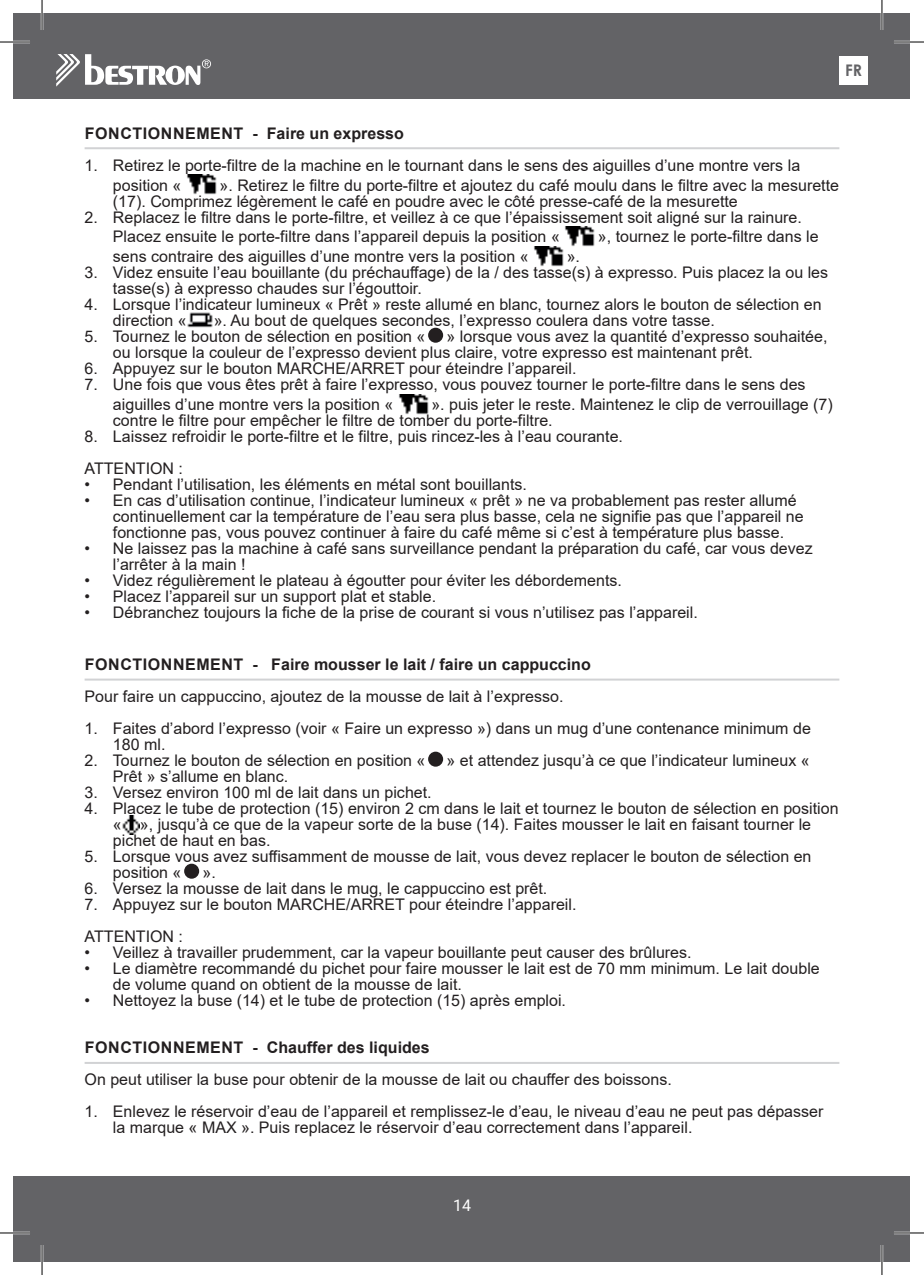
<style>
.page{position:relative;width:924px;height:1275px;background:#fff}
.page>*{position:absolute;margin:0;border:0;box-sizing:border-box;transform-origin:0 0}
.t1{font:16px/16px "Arial";color:#231f20}
.t2{font:700 16px "Arial";color:#231f20}
.t3{font:700 16px "Arial";letter-spacing:.035em;color:#231f20}
.t4{font:16px "Roboto";color:#fff}
.t5{font:700 16px "Century Gothic";color:#636366}
</style>
<div class="page">
<div style="left:14px;top:14px;width:895px;height:85px;background:#636366"></div>
<div style="left:14px;top:1176px;width:895px;height:85px;background:#636366"></div>
<svg style="left:56px;top:54px;width:155px;height:33px"></svg>
<div style="left:839px;top:56px;width:28px;height:29px;background:#fff"></div>
<hr style="left:85px;top:147px;width:754px;height:2px;background:#d1d2d4">
<hr style="left:85px;top:678px;width:754px;height:2px;background:#d1d2d4">
<hr style="left:85px;top:1062px;width:754px;height:2px;background:#d1d2d4">
<img style="left:187px;top:175px;width:30px;height:20px">
<img style="left:565px;top:227px;width:30px;height:20px">
<img style="left:534px;top:246px;width:32px;height:21px">
<img style="left:187px;top:312px;width:26px;height:16px">
<div style="left:428px;top:328px;width:15px;height:15px;background:#231f20;border-radius:50%"></div>
<img style="left:399px;top:394px;width:30px;height:21px">
<div style="left:428px;top:751px;width:15px;height:15px;background:#231f20;border-radius:50%"></div>
<img style="left:122px;top:815px;width:18px;height:19px">
<div style="left:184px;top:863px;width:15px;height:15px;background:#231f20;border-radius:50%"></div>
<hr style="left:0;top:41px;width:30px;height:2px;background:#fff">
<hr style="left:893px;top:41px;width:30px;height:2px;background:#fff">
<hr style="left:0;top:1231px;width:30px;height:3px;background:#fff">
<hr style="left:893px;top:1231px;width:30px;height:3px;background:#fff">
<hr style="left:41px;top:0;width:2px;height:30px;background:#fff">
<hr style="left:41px;top:1245px;width:2px;height:30px;background:#fff">
<hr style="left:880px;top:0;width:2px;height:30px;background:#fff">
<hr style="left:880px;top:1245px;width:2px;height:30px;background:#fff">
<hr style="left:0;top:42px;width:30px;height:1px;background:#000">
<hr style="left:893px;top:42px;width:30px;height:1px;background:#000">
<hr style="left:0;top:1232px;width:30px;height:1px;background:#000">
<hr style="left:893px;top:1232px;width:30px;height:1px;background:#000">
<hr style="left:42px;top:0;width:1px;height:30px;background:#000">
<hr style="left:42px;top:1245px;width:1px;height:30px;background:#000">
<hr style="left:881px;top:0;width:1px;height:30px;background:#000">
<hr style="left:881px;top:1245px;width:1px;height:30px;background:#000">
<p class="t5" style="left:844px;top:65px;width:18px">FR</p>
<p class="t3" style="left:85px;top:127px;width:320px">FONCTIONNEMENT - Faire un expresso</p>
<p class="t1" style="left:113px;top:157px;width:688px;line-height:19.8px;text-indent:-28px">1. Retirez le porte-filtre de la machine en le tournant dans le sens des aiguilles d’une montre vers la position «</p>
<p class="t1" style="left:113px;top:178px;width:727px;text-indent:106px">». Retirez le filtre du porte-filtre et ajoutez du café moulu dans le filtre avec la mesurette (17). Comprimez légèrement le café en poudre avec le côté presse-café de la mesurette</p>
<p class="t1" style="left:113px;top:208px;width:690px;line-height:19.8px;text-indent:-28px">2. Replacez le filtre dans le porte-filtre, et veillez à ce que l’épaississement soit aligné sur la rainure.<br>Placez ensuite le porte-filtre dans l’appareil depuis la position «</p>
<p class="t1" style="left:597px;top:230px;width:222px">», tournez le porte-filtre dans le</p>
<p class="t1" style="left:113px;top:250px;width:417px">sens contraire des aiguilles d’une montre vers la position «</p>
<p class="t1" style="left:566px;top:250px;width:15px">».</p>
<p class="t1" style="left:113px;top:266px;width:716px;text-indent:-28px">3. Videz ensuite l’eau bouillante (du préchauffage) de la / des tasse(s) à expresso. Puis placez la ou les tasse(s) à expresso chaudes sur l’égouttoir.</p>
<p class="t1" style="left:113px;top:298px;width:709px;text-indent:-28px">4. Lorsque l’indicateur lumineux « Prêt » reste allumé en blanc, tournez alors le bouton de sélection en direction «</p>
<p class="t1" style="left:213px;top:314px;width:502px">». Au bout de quelques secondes, l’expresso coulera dans votre tasse.</p>
<p class="t1" style="left:85px;top:330px;width:342px">5. Tournez le bouton de sélection en position «</p>
<p class="t1" style="left:113px;top:330px;width:715px;text-indent:333px">» lorsque vous avez la quantité d’expresso souhaitée, ou lorsque la couleur de l’expresso devient plus claire, votre expresso est maintenant prêt.</p>
<p class="t1" style="left:85px;top:362px;width:493px">6. Appuyez sur le bouton MARCHE/ARRET pour éteindre l’appareil.</p>
<p class="t1" style="left:113px;top:376px;width:693px;line-height:19.8px;text-indent:-28px">7. Une fois que vous êtes prêt à faire l’expresso, vous pouvez tourner le porte-filtre dans le sens des aiguilles d’une montre vers la position «</p>
<p class="t1" style="left:113px;top:398px;width:721px;text-indent:318px">». puis jeter le reste. Maintenez le clip de verrouillage (7) contre le filtre pour empêcher le filtre de tomber du porte-filtre.</p>
<p class="t1" style="left:85px;top:422px;width:539px;line-height:32px">8. Laissez refroidir le porte-filtre et le filtre, puis rincez-les à l’eau courante.<br>ATTENTION :</p>
<p class="t1" style="left:85px;top:478px;width:443px">• Pendant l’utilisation, les éléments en métal sont bouillants.</p>
<p class="t1" style="left:113px;top:494px;width:692px;text-indent:-28px">• En cas d’utilisation continue, l’indicateur lumineux « prêt » ne va probablement pas rester allumé continuellement car la température de l’eau sera plus basse, cela ne signifie pas que l’appareil ne fonctionne pas, vous pouvez continuer à faire du café même si c’est à température plus basse.</p>
<p class="t1" style="left:113px;top:542px;width:701px;text-indent:-28px">• Ne laissez pas la machine à café sans surveillance pendant la préparation du café, car vous devez l’arrêter à la main !</p>
<p class="t1" style="left:85px;top:574px;width:538px">• Videz régulièrement le plateau à égoutter pour éviter les débordements.</p>
<p class="t1" style="left:85px;top:590px;width:353px">• Placez l’appareil sur un support plat et stable.</p>
<p class="t1" style="left:85px;top:606px;width:614px">• Débranchez toujours la fiche de la prise de courant si vous n’utilisez pas l’appareil.</p>
<p class="t2" style="left:85px;top:658px;width:507px">FONCTIONNEMENT - Faire mousser le lait / faire un cappuccino</p>
<p class="t1" style="left:85px;top:690px;width:480px">Pour faire un cappuccino, ajoutez de la mousse de lait à l’expresso.</p>
<p class="t1" style="left:113px;top:722px;width:699px;text-indent:-28px">1. Faites d’abord l’expresso (voir « Faire un expresso ») dans un mug d’une contenance minimum de<br>180 ml.</p>
<p class="t1" style="left:85px;top:754px;width:342px">2. Tournez le bouton de sélection en position «</p>
<p class="t1" style="left:446px;top:754px;width:364px">» et attendez jusqu’à ce que l’indicateur lumineux «</p>
<p class="t1" style="left:113px;top:770px;width:177px">Prêt » s’allume en blanc.</p>
<p class="t1" style="left:85px;top:786px;width:348px">3. Versez environ 100 ml de lait dans un pichet.</p>
<p class="t1" style="left:113px;top:802px;width:726px;text-indent:-28px">4. Placez le tube de protection (15) environ 2 cm dans le lait et tournez le bouton de sélection en position « », jusqu’à ce que de la vapeur sorte de la buse (14). Faites mousser le lait en faisant tourner le pichet de haut en bas.</p>
<p class="t1" style="left:113px;top:850px;width:699px;text-indent:-28px">5. Lorsque vous avez suffisamment de mousse de lait, vous devez replacer le bouton de sélection en position «</p>
<p class="t1" style="left:202px;top:866px;width:15px">».</p>
<p class="t1" style="left:85px;top:882px;width:464px">6. Versez la mousse de lait dans le mug, le cappuccino est prêt.</p>
<p class="t1" style="left:85px;top:890px;width:493px;line-height:32px">7. Appuyez sur le bouton MARCHE/ARRET pour éteindre l’appareil.<br>ATTENTION :</p>
<p class="t1" style="left:85px;top:946px;width:608px">• Veillez à travailler prudemment, car la vapeur bouillante peut causer des brûlures.</p>
<p class="t1" style="left:113px;top:962px;width:708px;text-indent:-28px">• Le diamètre recommandé du pichet pour faire mousser le lait est de 70 mm minimum. Le lait double de volume quand on obtient de la mousse de lait.</p>
<p class="t1" style="left:85px;top:994px;width:483px">• Nettoyez la buse (14) et le tube de protection (15) après emploi.</p>
<p class="t2" style="left:85px;top:1041px;width:346px">FONCTIONNEMENT - Chauffer des liquides</p>
<p class="t1" style="left:85px;top:1073px;width:588px">On peut utiliser la buse pour obtenir de la mousse de lait ou chauffer des boissons.</p>
<p class="t1" style="left:113px;top:1105px;width:711px;text-indent:-28px">1. Enlevez le réservoir d’eau de l’appareil et remplissez-le d’eau, le niveau d’eau ne peut pas dépasser la marque « MAX ». Puis replacez le réservoir d’eau correctement dans l’appareil.</p>
<p class="t4" style="left:453px;top:1198px;width:19px">14</p>
</div>
